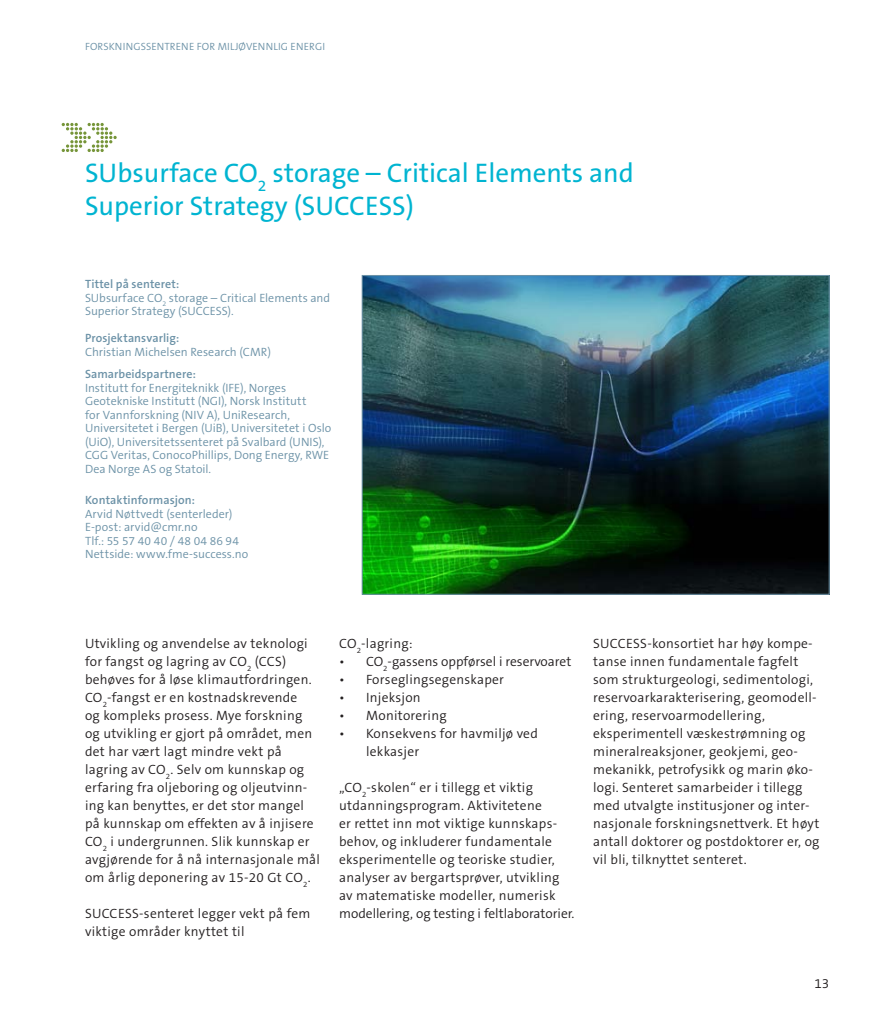
<style>
.page{position:relative;width:893px;height:1021px;background:#fff}
.page>*{position:absolute;margin:0;border:0;box-sizing:border-box;transform-origin:0 0}
.tittel_med_farge{font:27px/33px "The Sans B5 Plain";color:#00b4d1}
.Brødtekst{font:300 13.5px/18px "The Sans B4";letter-spacing:.02em;color:#231f20}
.Brødtekst-2{font:300 13.5px "The Sans B4";color:#231f20}
.faktafelt_tekst{font:300 12px/13.5px "The Sans B4";color:#6c92a7}
.t1{font:300 10.5px "The Sans B4";letter-spacing:.01em;color:#6c92a7}
.s1{font-family:"The Sans B6";font-weight:600}
</style>
<div class="page">
<img style="left:364px;top:277px;width:464px;height:316px">
<div style="left:362px;top:275px;width:468px;height:320px;border:1px solid #6c92a7"></div>
<svg style="left:62px;top:123px;width:55px;height:29px"></svg>
<p class="t1" style="left:85px;top:41px;width:241px">FORSKNINGSSENTRENE FOR MILJØVENNLIG ENERGI</p>
<p class="tittel_med_farge" style="left:85px;top:157px;width:550px">SUbsurface CO<sub>2</sub> storage – Critical Elements and<br>Superior Strategy (SUCCESS)</p>
<p class="faktafelt_tekst" style="left:85px;top:278px;width:247px"><span class="s1">Tittel på senteret:<br></span>SUbsurface CO<sub>2</sub> storage – Critical Elements and<br>Superior Strategy (SUCCESS).</p>
<p class="faktafelt_tekst" style="left:85px;top:332px;width:187px"><span class="s1">Prosjektansvarlig:<br></span>Christian Michelsen Research (CMR)</p>
<p class="faktafelt_tekst" style="left:85px;top:368px;width:248px"><span class="s1">Samarbeidspartnere:<br></span>Institutt for Energiteknikk (IFE), Norges Geotekniske Institutt (NGI), Norsk Institutt<br>for Vannforskning (NIV A), UniResearch, Universitetet i Bergen (UiB), Universitetet i Oslo (UiO), Universitetssenteret på Svalbard (UNIS), CGG Veritas, ConocoPhillips, Dong Energy, RWE Dea Norge AS og Statoil.</p>
<p class="faktafelt_tekst" style="left:85px;top:494px;width:155px"><span class="s1">Kontaktinformasjon:<br></span>Arvid Nøttvedt (senterleder)<br>E-post: arvid@cmr.no<br>Tlf.: 55 57 40 40 / 48 04 86 94</p>
<p class="faktafelt_tekst" style="left:85px;top:548px;width:165px">Nettside: www.fme-success.no</p>
<p class="Brødtekst" style="left:85px;top:635px;width:236px">Utvikling og anvendelse av teknologi for fangst og lagring av CO<sub>2</sub> (CCS) behøves for å løse klimautfordringen.<br>CO<sub>2</sub>-fangst er en kostnadskrevende<br>og kompleks prosess. Mye forskning og utvikling er gjort på området, men det har vært lagt mindre vekt på lagring av CO<sub>2</sub>. Selv om kunnskap og erfaring fra oljeboring og oljeutvinn&shy;ing kan benyttes, er det stor mangel på kunnskap om effekten av å injisere CO<sub>2</sub> i undergrunnen. Slik kunnskap er avgjørende for å nå internasjonale mål om årlig deponering av 15-20 Gt CO<sub>2</sub>.</p>
<p class="Brødtekst" style="left:85px;top:905px;width:227px">SUCCESS-senteret legger vekt på fem viktige områder knyttet til</p>
<p class="Brødtekst" style="left:339px;top:635px;width:75px">CO<sub>2</sub>-lagring:</p>
<p class="Brødtekst-2" style="left:339px;top:654px;width:234px">• CO<sub>2</sub>-gassens oppførsel i reservoaret</p>
<p class="Brødtekst" style="left:339px;top:671px;width:166px">• Forseglingsegenskaper</p>
<p class="Brødtekst" style="left:339px;top:689px;width:83px">• Injeksjon</p>
<p class="Brødtekst" style="left:339px;top:707px;width:109px">• Monitorering</p>
<p class="Brødtekst" style="left:366px;top:725px;width:173px;text-indent:-27px">• Konsekvens for havmiljø ved lekkasjer</p>
<p class="Brødtekst" style="left:339px;top:779px;width:237px">„CO<sub>2</sub>-skolen“ er i tillegg et viktig utdanningsprogram. Aktivitetene<br>er rettet inn mot viktige kunnskaps&shy;behov, og inkluderer fundamentale eksperimentelle og teoriske studier, analyser av bergartsprøver, utvikling av matematiske modeller, numerisk modellering, og testing i feltlaboratorier.</p>
<p class="Brødtekst" style="left:593px;top:635px;width:220px">SUCCESS-konsortiet har høy kompe&shy;tanse innen fundamentale fagfelt</p>
<p class="Brødtekst" style="left:593px;top:671px;width:221px">som strukturgeologi, sedimentologi,</p>
<p class="Brødtekst" style="left:593px;top:689px;width:224px">reservoarkarakterisering, geomodell&shy;ering, reservoarmodellering,</p>
<p class="Brødtekst" style="left:593px;top:725px;width:228px">eksperimentell væskestrømning og mineralreaksjoner, geokjemi, geo&shy;mekanikk, petrofysikk og marin øko&shy;logi. Senteret samarbeider i tillegg med utvalgte institusjoner og inter&shy;nasjonale forskningsnettverk. Et høyt antall doktorer og postdoktorer er, og vil bli, tilknyttet senteret.</p>
<p class="Brødtekst" style="left:814px;top:975px;width:16px">13</p>
</div>
